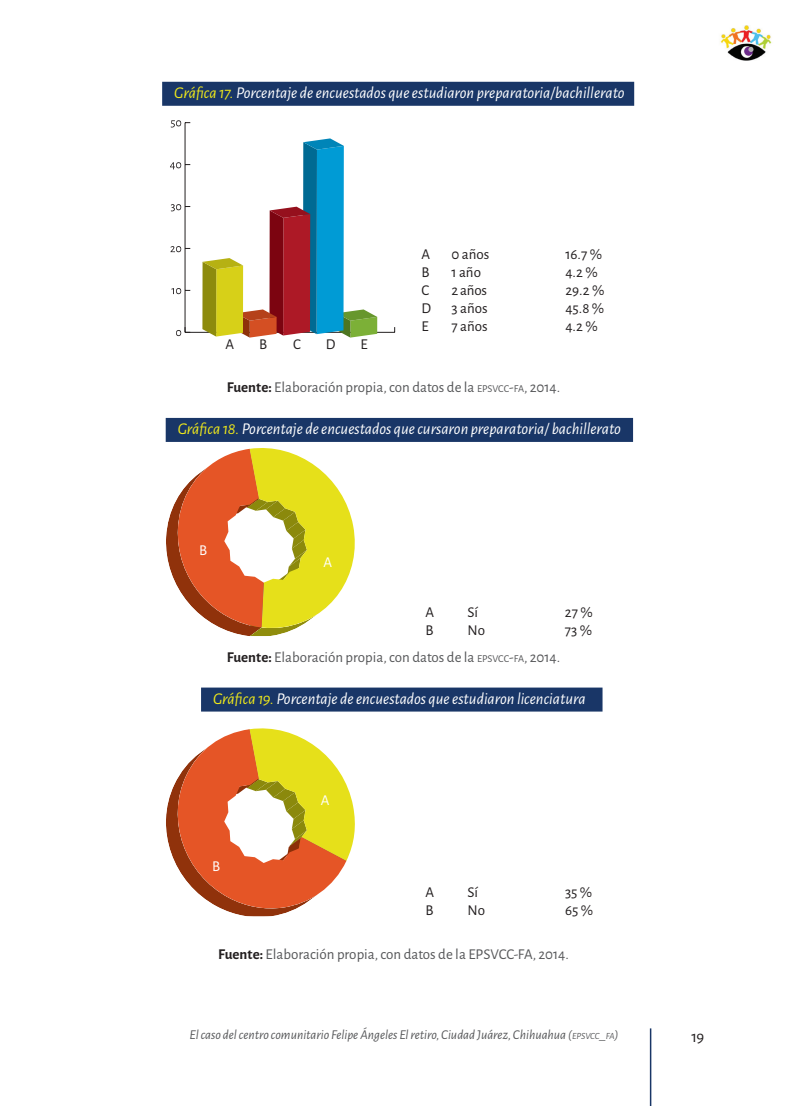
<style>
.page{position:relative;width:808px;height:1106px;background:#fff}
.page>*{position:absolute;margin:0;border:0;box-sizing:border-box;transform-origin:0 0}
.t1{font:italic 16.5px "Alegreya Sans";color:#fff}
.t2{font:16.5px "Alegreya Sans";color:#231f20}
.t3{font:15px "Alegreya Sans";color:#57585a}
.t4{font:15px "Alegreya Sans";color:#231f20}
.t5{font:15px "Alegreya Sans";color:#fff}
.t6{font:italic 13.5px "Alegreya Sans";color:#57585a}
.s1{color:#f1ea1a}
.s2{font-weight:700;color:#231f20}
.s3{font-size:10.5px}
.s4{font-style:inherit}
.s5{font-size:9.45px}
</style>
<div class="page">
<hr style="left:650px;top:1028px;width:1px;height:78px;background:#193667">
<img style="left:720px;top:25px;width:52px;height:30px">
<svg style="left:731px;top:55px;width:32px;height:6px"></svg>
<div style="left:162px;top:82px;width:472px;height:24px;background:#193667"></div>
<div style="left:166px;top:418px;width:467px;height:24px;background:#193667"></div>
<div style="left:201px;top:687px;width:401px;height:24px;background:#193667"></div>
<hr style="left:185px;top:332px;width:210px;height:1px;background:#231f20">
<hr style="left:185px;top:123px;width:1px;height:209px;background:#231f20">
<svg style="left:176px;top:327px;width:14px;height:9px"></svg>
<svg style="left:171px;top:288px;width:19px;height:6px"></svg>
<svg style="left:171px;top:246px;width:19px;height:6px"></svg>
<svg style="left:171px;top:204px;width:19px;height:7px"></svg>
<svg style="left:170px;top:162px;width:20px;height:7px"></svg>
<svg style="left:171px;top:120px;width:19px;height:7px"></svg>
<svg style="left:202px;top:138px;width:175px;height:199px"></svg>
<svg style="left:166px;top:448px;width:189px;height:188px"></svg>
<svg style="left:166px;top:728px;width:189px;height:188px"></svg>
<p class="t1" style="left:174px;top:82px;width:452px"><span class="s1">Gráfica 17.</span> Porcentaje de encuestados que estudiaron preparatoria/bachillerato</p>
<p class="t4" style="left:225px;top:334px;width:10px">A</p>
<p class="t4" style="left:259px;top:334px;width:10px">B</p>
<p class="t4" style="left:293px;top:334px;width:9px">C</p>
<p class="t4" style="left:326px;top:334px;width:11px">D</p>
<p class="t4" style="left:361px;top:334px;width:9px">E</p>
<p class="t4" style="left:421px;top:244px;width:10px">A</p>
<p class="t4" style="left:451px;top:244px;width:39px">0 años</p>
<p class="t4" style="left:565px;top:244px;width:38px">16.7 %</p>
<p class="t4" style="left:421px;top:262px;width:10px">B</p>
<p class="t4" style="left:451px;top:262px;width:31px">1 año</p>
<p class="t4" style="left:565px;top:262px;width:34px">4.2 %</p>
<p class="t4" style="left:421px;top:280px;width:9px">C</p>
<p class="t4" style="left:451px;top:280px;width:37px">2 años</p>
<p class="t4" style="left:565px;top:280px;width:40px">29.2 %</p>
<p class="t4" style="left:421px;top:298px;width:11px">D</p>
<p class="t4" style="left:451px;top:298px;width:38px">3 años</p>
<p class="t4" style="left:565px;top:298px;width:40px">45.8 %</p>
<p class="t4" style="left:421px;top:316px;width:9px">E</p>
<p class="t4" style="left:451px;top:316px;width:38px">7 años</p>
<p class="t4" style="left:565px;top:316px;width:34px">4.2 %</p>
<p class="t3" style="left:227px;top:377px;width:335px"><span class="s2">Fuente:</span> Elaboración propia, con datos de la <span class="s3">EPSVCC</span><span class="s4">-</span><span class="s3">FA</span>, 2014.</p>
<p class="t1" style="left:178px;top:418px;width:445px"><span class="s1">Gráfica 18.</span> Porcentaje de encuestados que cursaron preparatoria/ bachillerato</p>
<p class="t5" style="left:199px;top:540px;width:10px">B</p>
<p class="t5" style="left:324px;top:552px;width:10px">A</p>
<p class="t4" style="left:425px;top:602px;width:10px">A</p>
<p class="t4" style="left:467px;top:602px;width:12px">Sí</p>
<p class="t4" style="left:565px;top:602px;width:29px">27 %</p>
<p class="t4" style="left:425px;top:620px;width:10px">B</p>
<p class="t4" style="left:467px;top:620px;width:19px">No</p>
<p class="t4" style="left:565px;top:620px;width:29px">73 %</p>
<p class="t3" style="left:227px;top:647px;width:335px"><span class="s2">Fuente:</span> Elaboración propia, con datos de la <span class="s3">EPSVCC</span><span class="s4">-</span><span class="s3">FA</span>, 2014.</p>
<p class="t1" style="left:213px;top:687px;width:374px"><span class="s1">Gráfica 19.</span> Porcentaje de encuestados que estudiaron licenciatura</p>
<p class="t5" style="left:212px;top:856px;width:10px">B</p>
<p class="t5" style="left:321px;top:790px;width:10px">A</p>
<p class="t4" style="left:425px;top:882px;width:10px">A</p>
<p class="t4" style="left:467px;top:882px;width:12px">Sí</p>
<p class="t4" style="left:565px;top:882px;width:29px">35 %</p>
<p class="t4" style="left:425px;top:900px;width:10px">B</p>
<p class="t4" style="left:467px;top:900px;width:19px">No</p>
<p class="t4" style="left:565px;top:900px;width:30px">65 %</p>
<p class="t3" style="left:218px;top:944px;width:352px"><span class="s2">Fuente:</span> Elaboración propia, con datos de la EPSVCC-FA, 2014.</p>
<p class="t6" style="left:189px;top:1025px;width:431px">El caso del centro comunitario Felipe Ángeles El retiro, Ciudad Juárez, Chihuahua (<span class="s5">EPSVCC</span><span class="s4">_</span><span class="s5">FA</span>)</p>
<p class="t2" style="left:691px;top:1025px;width:14px">19</p>
</div>
